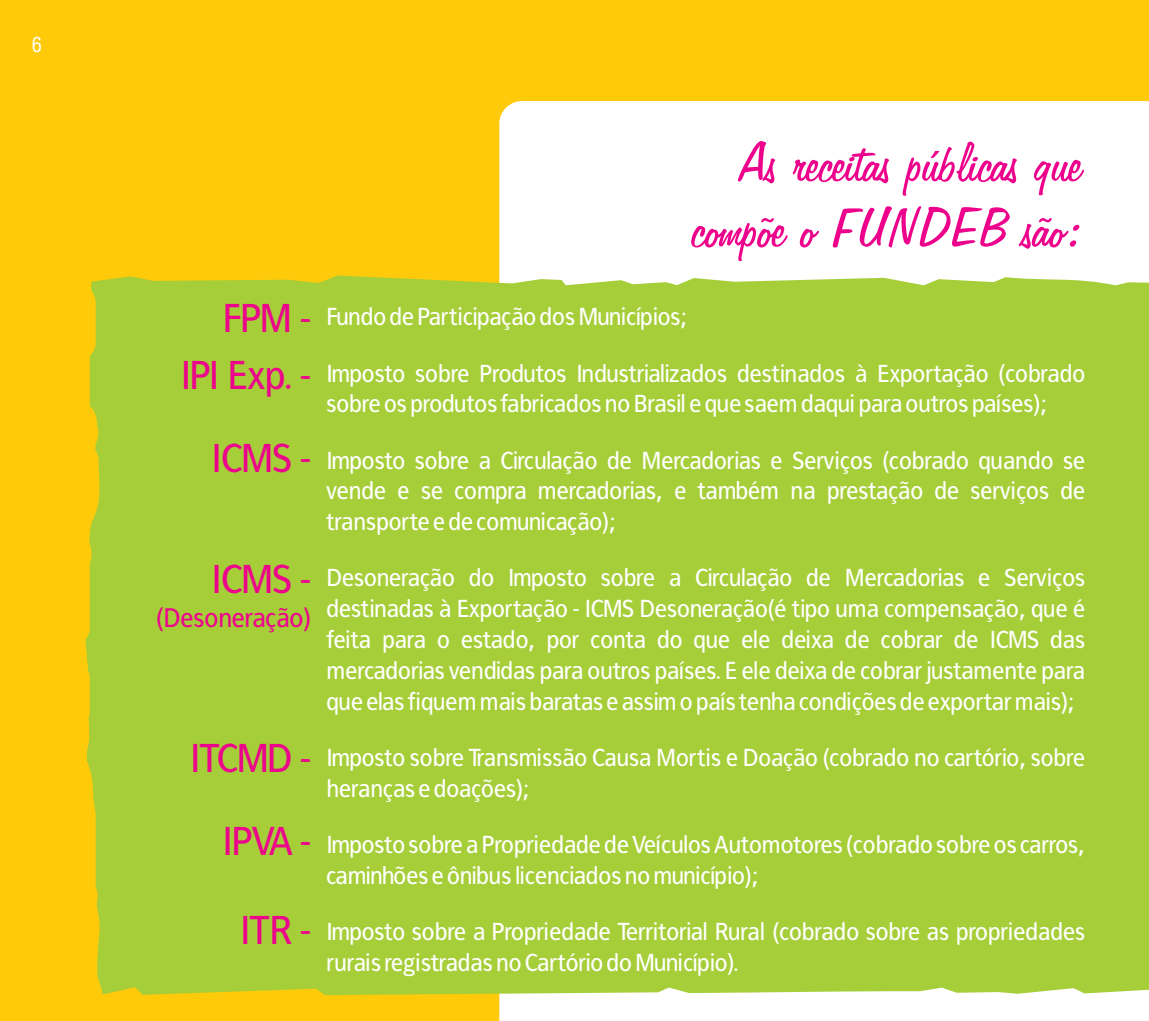
<style>
.page{position:relative;width:1149px;height:1021px;background:#fff}
.page>*{position:absolute;margin:0;border:0;box-sizing:border-box;transform-origin:0 0}
.t1{font:63px/65.5px "Freehand 575 BT Regular B";color:#ed028c;text-align:right}
.t2{font:40.5px/57.4px "Francophil Sans";letter-spacing:-.015em;color:#ed028c;text-align:right}
.t3{font:40.5px/83px "Francophil Sans";letter-spacing:-.05em;color:#ed028c;text-align:right}
.t4{font:27px "Francophil Sans";color:#ed028c}
.t5{font:24.75px/30.8px "Francophil Sans";color:#fff}
.t6{font:condensed 20.25px "Swiss 721 BT";color:#fff}
</style>
<div class="page">
<div style="left:0;top:0;width:1148px;height:1020px;background:#feca0a"></div>
<div style="left:499px;top:101px;width:649px;height:919px;background:#fff"></div>
<div style="left:85px;top:275px;width:1063px;height:720px;background:#a6ce39"></div>
<p class="t6" style="left:32px;top:37px;width:12px">6</p>
<h1 class="t1" style="left:693px;top:131px;width:391px">As receitas públicas que compõe o FUNDEB são:</h1>
<h2 class="t2" style="left:181px;top:288px;width:132px">FPM -<br>IPI Exp. -</h2>
<h2 class="t2" style="left:211px;top:429px;width:101px">ICMS -</h2>
<h2 class="t2" style="left:211px;top:550px;width:101px">ICMS -</h2>
<p class="t4" style="left:156px;top:602px;width:156px">(Desoneração)</p>
<h2 class="t3" style="left:190px;top:715px;width:122px">ITCMD -<br>IPVA -</h2>
<h2 class="t2" style="left:240px;top:900px;width:72px">ITR -</h2>
<p class="t5" style="left:326px;top:301px;width:361px">Fundo de Participação dos Municípios;</p>
<p class="t5" style="left:326px;top:357px;width:759px">Imposto sobre Produtos Industrializados destinados à Exportação (cobrado sobre os produtos fabricados no Brasil e que saem daqui para outros países);</p>
<p class="t5" style="left:326px;top:444px;width:759px;text-align:justify">Imposto sobre a Circulação de Mercadorias e Serviços (cobrado quando se vende e se compra mercadorias, e também na prestação de serviços de transporte e de comunicação);</p>
<p class="t5" style="left:326px;top:562px;width:759px;text-align:justify">Desoneração do Imposto sobre a Circulação de Mercadorias e Serviços destinadas à Exportação - ICMS Desoneração(é tipo uma compensação, que é feita para o estado, por conta do que ele deixa de cobrar de ICMS das mercadorias vendidas para outros países. E ele deixa de cobrar justamente para que elas fiquem mais baratas e assim o país tenha condições de exportar mais);</p>
<p class="t5" style="left:326px;top:741px;width:759px">Imposto sobre Transmissão Causa Mortis e Doação (cobrado no cartório, sobre heranças e doações);</p>
<p class="t5" style="left:326px;top:828px;width:759px">Imposto sobre a Propriedade de Veículos Automotores (cobrado sobre os carros, caminhões e ônibus licenciados no município);</p>
<p class="t5" style="left:326px;top:915px;width:759px">Imposto sobre a Propriedade Territorial Rural (cobrado sobre as propriedades rurais registradas no Cartório do Município).</p>
</div>
